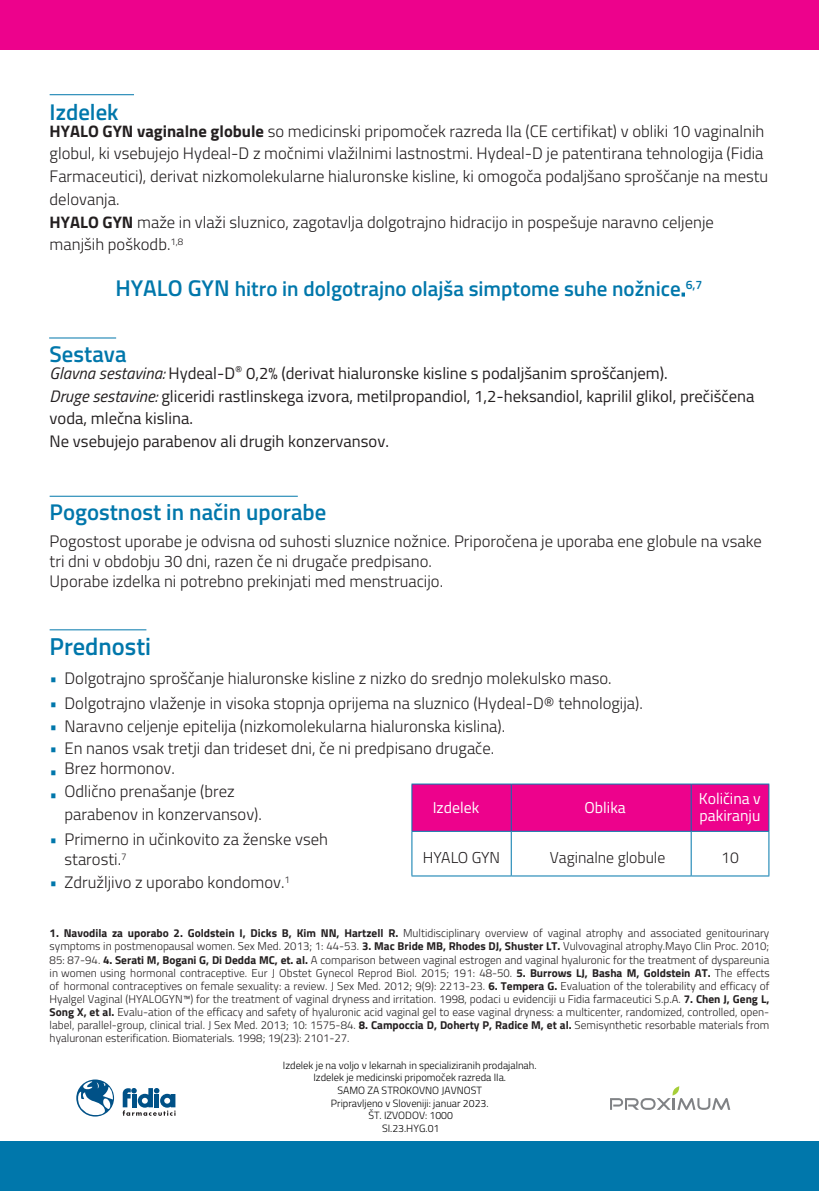
<style>
.page{position:relative;width:819px;height:1191px;background:#fff}
.page>*{position:absolute;margin:0;border:0;box-sizing:border-box;transform-origin:0 0}
.t1{font:600 24.5px "Titillium Web";color:#0077ab}
.t2{font:600 22.75px "Titillium Web";color:#0077ab}
.t3{font:600 21px "Titillium Web";color:#0077ab}
.t4{font:300 16.62px/22.8px "Titillium Web";color:#231f20}
.t5{font:16.62px/22.8px "Titillium Web";color:#231f20}
.t6{font:15.75px/17px "Titillium Web";color:#fff}
.t7{font:300 15.75px "Titillium Web";color:#231f20}
.t8{font:300 11.38px/13.1px "Titillium Web";color:#231f20;text-align:justify}
.t9{font:300 10.5px/12.6px "Titillium Web";color:#000;text-align:center}
.s1{font-weight:700}
.s2{font-size:22.75px}
.s3{font-style:italic}
.s4{color:#0077ab}
</style>
<div class="page">
<div style="left:0;top:1141px;width:819px;height:50px;background:#0077ab"></div>
<svg style="left:610px;top:1086px;width:120px;height:24px"></svg>
<div style="left:0;top:0;width:819px;height:50px;background:#ed028c"></div>
<hr style="left:49px;top:337px;width:67px;height:1px;background:#0077ab">
<hr style="left:50px;top:496px;width:248px;height:1px;background:#0077ab">
<hr style="left:50px;top:629px;width:96px;height:1px;background:#0077ab">
<svg style="left:76px;top:1079px;width:38px;height:37px"></svg>
<svg style="left:123px;top:1088px;width:52px;height:27px"></svg>
<div style="left:412px;top:784px;width:356px;height:47px;background:#ed028c"></div>
<hr style="left:411px;top:783px;width:100px;height:1px;background:#0077ab">
<hr style="left:411px;top:784px;width:1px;height:47px;background:#0077ab">
<hr style="left:511px;top:783px;width:180px;height:1px;background:#0077ab">
<hr style="left:511px;top:784px;width:1px;height:47px;background:#0077ab">
<hr style="left:691px;top:783px;width:78px;height:1px;background:#0077ab">
<hr style="left:690px;top:784px;width:1px;height:47px;background:#0077ab">
<hr style="left:768px;top:784px;width:1px;height:47px;background:#0077ab">
<hr style="left:411px;top:831px;width:100px;height:1px;background:#0077ab">
<hr style="left:411px;top:831px;width:1px;height:44px;background:#0077ab">
<hr style="left:511px;top:831px;width:180px;height:1px;background:#0077ab">
<hr style="left:511px;top:831px;width:1px;height:44px;background:#0077ab">
<hr style="left:691px;top:831px;width:78px;height:1px;background:#0077ab">
<hr style="left:690px;top:831px;width:1px;height:44px;background:#0077ab">
<hr style="left:768px;top:831px;width:1px;height:44px;background:#0077ab">
<hr style="left:411px;top:875px;width:100px;height:1px;background:#0077ab">
<hr style="left:511px;top:875px;width:180px;height:1px;background:#0077ab">
<hr style="left:691px;top:875px;width:78px;height:1px;background:#0077ab">
<hr style="left:50px;top:94px;width:84px;height:1px;background:#0077ab">
<h2 class="t2" style="left:50px;top:95px;width:70px">Izdelek</h2>
<p class="t4" style="left:50px;top:119px;width:720px"><span class="s1">HYALO GYN vaginalne globule</span> so medicinski pripomoček razreda IIa (CE certifikat) v obliki 10 vaginalnih globul, ki vsebujejo Hydeal-D z močnimi vlažilnimi lastnostmi. Hydeal-D je patentirana tehnologija (Fidia Farmaceutici), derivat nizkomolekularne hialuronske kisline, ki omogoča podaljšano sproščanje na mestu delovanja.<br><span class="s1">HYALO GYN</span> maže in vlaži sluznico, zagotavlja dolgotrajno hidracijo in pospešuje naravno celjenje manjših poškodb.<sup>1,8</sup></p>
<h3 class="t3" style="left:115px;top:273px;width:588px"><span class="s2">HYALO GYN</span> hitro in dolgotrajno olajša simptome suhe nožnice.<sup>6,7</sup></h3>
<h2 class="t2" style="left:50px;top:337px;width:78px">Sestava</h2>
<p class="t5" style="left:50px;top:361px;width:706px"><span class="s3">Glavna sestavina:</span> Hydeal-D<sup>®</sup> 0,2% (derivat hialuronske kisline s podaljšanim sproščanjem).<br><span class="s3">Druge sestavine:</span> gliceridi rastlinskega izvora, metilpropandiol, 1,2-heksandiol, kaprilil glikol, prečiščena voda, mlečna kislina.<br>Ne vsebujejo parabenov ali drugih konzervansov.</p>
<h2 class="t2" style="left:50px;top:494px;width:278px">Pogostnost in način uporabe</h2>
<h3 class="t4" style="left:50px;top:531px;width:713px;line-height:19.9px">Pogostost uporabe je odvisna od suhosti sluznice nožnice. Priporočena je uporaba ene globule na vsake tri dni v obdobju 30 dni, razen če ni drugače predpisano.<br>Uporabe izdelka ni potrebno prekinjati med menstruacijo.</h3>
<h1 class="t1" style="left:50px;top:628px;width:103px">Prednosti</h1>
<h3 class="t4" style="left:50px;top:665px;width:563px"><span class="s4">•</span> Dolgotrajno sproščanje hialuronske kisline z nizko do srednjo molekulsko maso.</h3>
<h3 class="t4" style="left:50px;top:691px;width:594px"><span class="s4">•</span> Dolgotrajno vlaženje in visoka stopnja oprijema na sluznico (Hydeal-D® tehnologija).</h3>
<h3 class="t4" style="left:50px;top:713px;width:457px"><span class="s4">•</span> Naravno celjenje epitelija (nizkomolekularna hialuronska kislina).</h3>
<h3 class="t4" style="left:50px;top:736px;width:446px"><span class="s4">•</span> En nanos vsak tretji dan trideset dni, če ni predpisano drugače. <span class="s4">•<br>•</span></h3>
<h3 class="t4" style="left:64px;top:756px;width:199px">Brez hormonov.<br>Odlično prenašanje (brez parabenov in konzervansov).</h3>
<h3 class="t4" style="left:64px;top:828px;width:265px;line-height:19.9px;text-indent:-15px"><span class="s4">•</span> Primerno in učinkovito za ženske vseh starosti.<sup>7</sup></h3>
<h3 class="t4" style="left:50px;top:870px;width:242px"><span class="s4">•</span> Združljivo z uporabo kondomov.<sup>1</sup></h3>
<p class="t8" style="left:50px;top:926px;width:721px"><span class="s1">1. Navodila za uporabo 2. Goldstein I, Dicks B, Kim NN, Hartzell R.</span> Multidisciplinary overview of vaginal atrophy and associated genitourinary symptoms in postmenopausal women. Sex Med. 2013; 1: 44-53. <span class="s1">3. Mac Bride MB, Rhodes DJ, Shuster LT.</span> Vulvovaginal atrophy.Mayo Clin Proc. 2010; 85: 87-94. <span class="s1">4. Serati M, Bogani G, Di Dedda MC, et. al.</span> A comparison between vaginal estrogen and vaginal hyaluronic for the treatment of dyspareunia in women using hormonal contraceptive. Eur J Obstet Gynecol Reprod Biol. 2015; 191: 48-50. <span class="s1">5. Burrows LJ, Basha M, Goldstein AT.</span> The effects of hormonal contraceptives on female sexuality: a review. J Sex Med. 2012; 9(9): 2213-23. <span class="s1">6. Tempera G.</span> Evaluation of the tolerability and efficacy of Hyalgel Vaginal (HYALOGYN™) for the treatment of vaginal dryness and irritation. 1998, podaci u evidenciji u Fidia farmaceutici S.p.A. <span class="s1">7. Chen J, Geng L, Song X, et al.</span> Evalu-ation of the efficacy and safety of hyaluronic acid vaginal gel to ease vaginal dryness: a multicenter, randomized, controlled, open&shy;label, parallel-group, clinical trial. J Sex Med. 2013; 10: 1575-84. <span class="s1">8. Campoccia D, Doherty P, Radice M, et al.</span> Semisynthetic resorbable materials from hyaluronan esterification. Biomaterials. 1998; 19(23): 2101-27.</p>
<p class="t9" style="left:283px;top:1058px;width:255px">Izdelek je na voljo v lekarnah in specializiranih prodajalnah.<br>Izdelek je medicinski pripomoček razreda IIa.<br>SAMO ZA STROKOVNO JAVNOST<br>Pripravljeno v Sloveniji: januar 2023.<br>ŠT. IZVODOV: 1000<br>SI.23.HYG.01</p>
<h3 class="t6" style="left:432px;top:798px;width:48px">Izdelek</h3>
<h3 class="t6" style="left:584px;top:798px;width:43px">Oblika</h3>
<h3 class="t6" style="left:698px;top:789px;width:64px">Količina v pakiranju</h3>
<h3 class="t7" style="left:423px;top:845px;width:79px">HYALO GYN</h3>
<h3 class="t7" style="left:550px;top:845px;width:117px">Vaginalne globule</h3>
<h3 class="t7" style="left:721px;top:845px;width:19px">10</h3>
</div>
